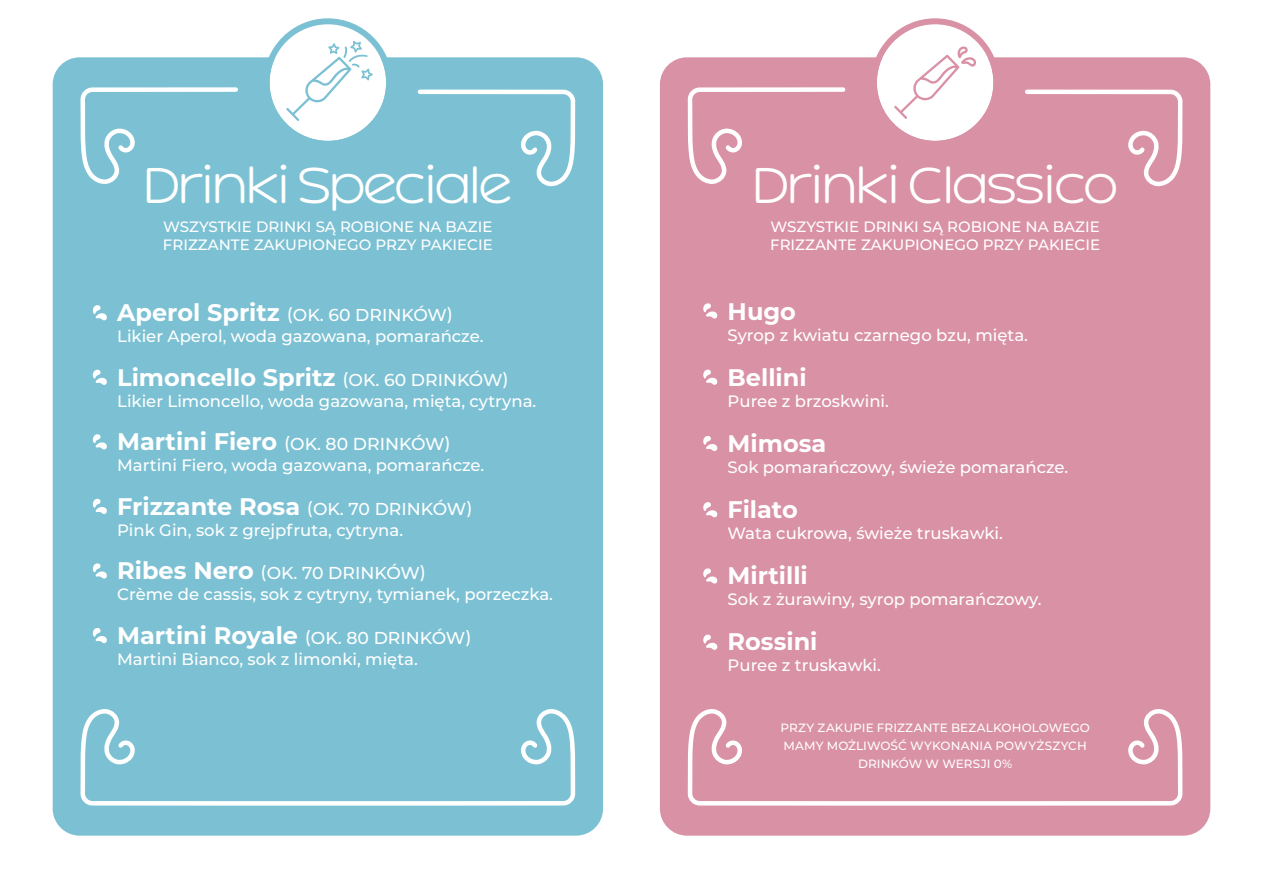
<style>
.page{position:relative;width:1263px;height:893px;background:#fff}
.page>*{position:absolute;margin:0;border:0;box-sizing:border-box;transform-origin:0 0}
.t1{font:48px "G8321";letter-spacing:-.06em;color:#fff}
.t2{font:700 24px "Montserrat";color:#fff}
.t3{font:500 17.25px "Montserrat";color:#fff}
.t4{font:500 16.5px "Montserrat";color:#fff}
.t5{font:500 15px/18px "Montserrat";color:#fff}
.t6{font:500 12px/18px "Montserrat";letter-spacing:.01em;color:#fff;text-align:center}
.s1{font-weight:700;font-size:24px}
.s2{font-weight:500;font-size:17.25px}
</style>
<div class="page">
<div style="left:53px;top:57px;width:550px;height:779px;background:#7cc1d3;border-radius:27px"></div>
<svg style="left:93px;top:305px;width:14px;height:16px"></svg>
<svg style="left:93px;top:434px;width:14px;height:16px"></svg>
<svg style="left:93px;top:369px;width:14px;height:16px"></svg>
<svg style="left:93px;top:563px;width:14px;height:16px"></svg>
<svg style="left:93px;top:498px;width:14px;height:16px"></svg>
<svg style="left:93px;top:628px;width:14px;height:15px"></svg>
<svg style="left:417px;top:89px;width:159px;height:98px"></svg>
<svg style="left:80px;top:87px;width:158px;height:97px"></svg>
<svg style="left:80px;top:709px;width:496px;height:97px"></svg>
<svg style="left:264px;top:18px;width:128px;height:123px"></svg>
<div style="left:660px;top:57px;width:550px;height:779px;background:#d991a6;border-radius:27px"></div>
<svg style="left:703px;top:303px;width:15px;height:16px"></svg>
<svg style="left:703px;top:436px;width:15px;height:15px"></svg>
<svg style="left:703px;top:369px;width:15px;height:16px"></svg>
<svg style="left:703px;top:568px;width:15px;height:16px"></svg>
<svg style="left:703px;top:502px;width:15px;height:15px"></svg>
<svg style="left:703px;top:634px;width:15px;height:16px"></svg>
<svg style="left:871px;top:18px;width:128px;height:123px"></svg>
<svg style="left:1025px;top:89px;width:158px;height:98px"></svg>
<svg style="left:687px;top:87px;width:159px;height:97px"></svg>
<svg style="left:687px;top:709px;width:496px;height:97px"></svg>
<h1 class="t1" style="left:143px;top:162px;width:371px">Drinki Speciale</h1>
<p class="t5" style="left:163px;top:217px;width:331px">WSZYSTKIE DRINKI SĄ ROBIONE NA BAZIE<br>FRIZZANTE ZAKUPIONEGO PRZY PAKIECIE</p>
<p class="t3" style="left:117px;top:303px;width:337px"><span class="s1">Aperol Spritz</span> (OK. 60 DRINKÓW)</p>
<p class="t4" style="left:117px;top:325px;width:368px">Likier Aperol, woda gazowana, pomarańcze.</p>
<h2 class="t2" style="left:117px;top:360px;width:393px">Limoncello Spritz <span class="s2">(OK. 60 DRINKÓW)</span></h2>
<p class="t4" style="left:117px;top:389px;width:421px">Likier Limoncello, woda gazowana, mięta, cytryna.</p>
<p class="t3" style="left:117px;top:432px;width:335px"><span class="s1">Martini Fiero</span> (OK. 80 DRINKÓW)</p>
<p class="t4" style="left:117px;top:454px;width:369px">Martini Fiero, woda gazowana, pomarańcze.</p>
<p class="t3" style="left:117px;top:497px;width:357px"><span class="s1">Frizzante Rosa</span> (OK. 70 DRINKÓW)</p>
<p class="t4" style="left:117px;top:518px;width:287px">Pink Gin, sok z grejpfruta, cytryna.</p>
<p class="t3" style="left:117px;top:561px;width:310px"><span class="s1">Ribes Nero</span> (OK. 70 DRINKÓW)</p>
<p class="t4" style="left:117px;top:583px;width:437px">Crème de cassis, sok z cytryny, tymianek, porzeczka.</p>
<p class="t3" style="left:117px;top:626px;width:356px"><span class="s1">Martini Royale</span> (OK. 80 DRINKÓW)</p>
<p class="t4" style="left:117px;top:647px;width:302px">Martini Bianco, sok z limonki, mięta.</p>
<h1 class="t1" style="left:752px;top:162px;width:368px">Drinki Classico</h1>
<p class="t5" style="left:770px;top:217px;width:331px">WSZYSTKIE DRINKI SĄ ROBIONE NA BAZIE<br>FRIZZANTE ZAKUPIONEGO PRZY PAKIECIE</p>
<h2 class="t2" style="left:728px;top:294px;width:70px">Hugo</h2>
<p class="t4" style="left:728px;top:324px;width:302px">Syrop z kwiatu czarnego bzu, mięta.</p>
<h2 class="t2" style="left:728px;top:360px;width:80px">Bellini</h2>
<p class="t4" style="left:728px;top:390px;width:163px">Puree z brzoskwini.</p>
<h2 class="t2" style="left:728px;top:426px;width:100px">Mimosa</h2>
<p class="t4" style="left:728px;top:456px;width:342px">Sok pomarańczowy, świeże pomarańcze.</p>
<h2 class="t2" style="left:728px;top:492px;width:72px">Filato</h2>
<p class="t4" style="left:728px;top:522px;width:277px">Wata cukrowa, świeże truskawki.</p>
<h2 class="t2" style="left:728px;top:558px;width:82px">Mirtilli</h2>
<p class="t4" style="left:728px;top:588px;width:315px">Sok z żurawiny, syrop pomarańczowy.</p>
<h2 class="t2" style="left:728px;top:624px;width:91px">Rossini</h2>
<p class="t4" style="left:728px;top:654px;width:155px">Puree z truskawki.</p>
<p class="t6" style="left:780px;top:718px;width:311px">PRZY ZAKUPIE FRIZZANTE BEZALKOHOLOWEGO<br>MAMY MOŻLIWOŚĆ WYKONANIA POWYŻSZYCH<br>DRINKÓW W WERSJI 0%</p>
</div>
